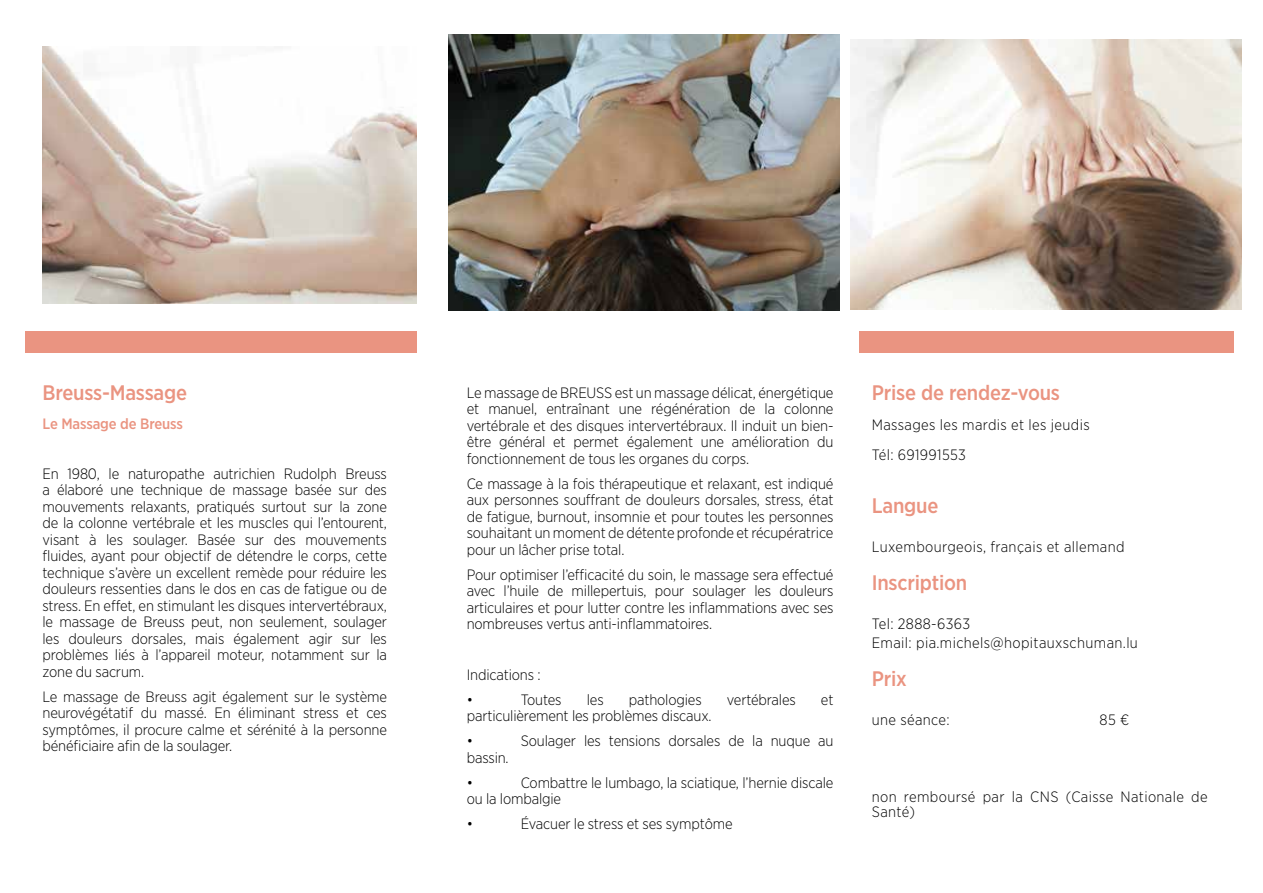
<style>
.page{position:relative;width:1263px;height:893px;background:#fff}
.page>*{position:absolute;margin:0;border:0;box-sizing:border-box;transform-origin:0 0}
.t1{font:500 21px "Gotham Narrow";letter-spacing:-.01em;color:#ea9481}
.t2{font:300 15px/16.5px "Gotham Narrow";letter-spacing:-.01em;color:#000;text-align:justify}
.t3{font:300 15px/30px "Gotham Narrow";letter-spacing:.025em;color:#000}
.t4{font:500 15px "Gotham Narrow";letter-spacing:-.01em;color:#ea9481}
</style>
<div class="page">
<div style="left:26px;top:332px;width:391px;height:21px;background:#ea9481"></div>
<div style="left:859px;top:332px;width:374px;height:21px;background:#ea9481"></div>
<img style="left:448px;top:34px;width:391px;height:276px">
<img style="left:851px;top:40px;width:391px;height:269px">
<img style="left:43px;top:47px;width:374px;height:256px">
<h1 class="t1" style="left:43px;top:379px;width:146px">Breuss-Massage</h1>
<p class="t4" style="left:43px;top:414px;width:142px">Le Massage de Breuss</p>
<p class="t2" style="left:43px;top:465px;width:346px">En 1980, le naturopathe autrichien Rudolph Breuss a élaboré une technique de massage basée sur des mouvements relaxants, pratiqués surtout sur la zone de la colonne vertébrale et les muscles qui l’entourent, visant à les soulager. Basée sur des mouvements fluides, ayant pour objectif de détendre le corps, cette technique s’avère un excellent remède pour réduire les douleurs ressenties dans le dos en cas de fatigue ou de stress. En effet, en stimulant les disques intervertébraux, le massage de Breuss peut, non seulement, soulager les douleurs dorsales, mais également agir sur les problèmes liés à l’appareil moteur, notamment sur la zone du sacrum.</p>
<p class="t2" style="left:43px;top:688px;width:346px">Le massage de Breuss agit également sur le système neurovégétatif du massé. En éliminant stress et ces symptômes, il procure calme et sérénité à la personne bénéficiaire afin de la soulager.</p>
<p class="t2" style="left:467px;top:384px;width:368px">Le massage de BREUSS est un massage délicat, énergétique et manuel, entraînant une régénération de la colonne vertébrale et des disques intervertébraux. Il induit un bien&shy;être général et permet également une amélioration du fonctionnement de tous les organes du corps.</p>
<p class="t2" style="left:467px;top:475px;width:368px">Ce massage à la fois thérapeutique et relaxant, est indiqué aux personnes souffrant de douleurs dorsales, stress, état de fatigue, burnout, insomnie et pour toutes les personnes souhaitant un moment de détente profonde et récupératrice pour un lâcher prise total.</p>
<p class="t2" style="left:467px;top:566px;width:368px">Pour optimiser l’efficacité du soin, le massage sera effectué avec l’huile de millepertuis, pour soulager les douleurs articulaires et pour lutter contre les inflammations avec ses nombreuses vertus anti-inflammatoires.</p>
<p class="t2" style="left:467px;top:661px;width:75px;line-height:25px">Indications : •</p>
<p class="t2" style="left:521px;top:691px;width:42px">Toutes</p>
<p class="t2" style="left:587px;top:691px;width:18px">les</p>
<p class="t2" style="left:629px;top:691px;width:74px">pathologies</p>
<p class="t2" style="left:727px;top:691px;width:70px">vertébrales</p>
<p class="t2" style="left:821px;top:691px;width:14px">et</p>
<p class="t2" style="left:467px;top:703px;width:246px;line-height:25px">particulièrement les problèmes discaux. •</p>
<p class="t2" style="left:521px;top:732px;width:314px">Soulager les tensions dorsales de la nuque au</p>
<p class="t2" style="left:467px;top:744px;width:44px;line-height:25px">bassin. •</p>
<p class="t2" style="left:467px;top:774px;width:368px;text-indent:54px">Combattre le lumbago, la sciatique, l’hernie discale ou la lombalgie</p>
<p class="t2" style="left:467px;top:815px;width:8px">•</p>
<p class="t2" style="left:521px;top:815px;width:213px">Évacuer le stress et ses symptôme</p>
<h1 class="t1" style="left:872px;top:379px;width:190px">Prise de rendez-vous</h1>
<p class="t3" style="left:872px;top:409px;width:220px">Massages les mardis et les jeudis<br>Tél: 691991553</p>
<h1 class="t1" style="left:872px;top:492px;width:68px">Langue</h1>
<p class="t3" style="left:872px;top:531px;width:254px">Luxembourgeois, français et allemand</p>
<h1 class="t1" style="left:872px;top:569px;width:97px">Inscription</h1>
<p class="t3" style="left:872px;top:613px;width:268px;line-height:19.2px">Tel: 2888-6363<br>Email: pia.michels@hopitauxschuman.lu</p>
<h1 class="t1" style="left:872px;top:666px;width:37px">Prix</h1>
<p class="t3" style="left:872px;top:704px;width:80px">une séance:</p>
<p class="t2" style="left:1099px;top:711px;width:31px">85 €</p>
<p class="t3" style="left:872px;top:789px;width:337px;line-height:15px">non remboursé par la CNS (Caisse Nationale de<br>Santé)</p>
</div>
